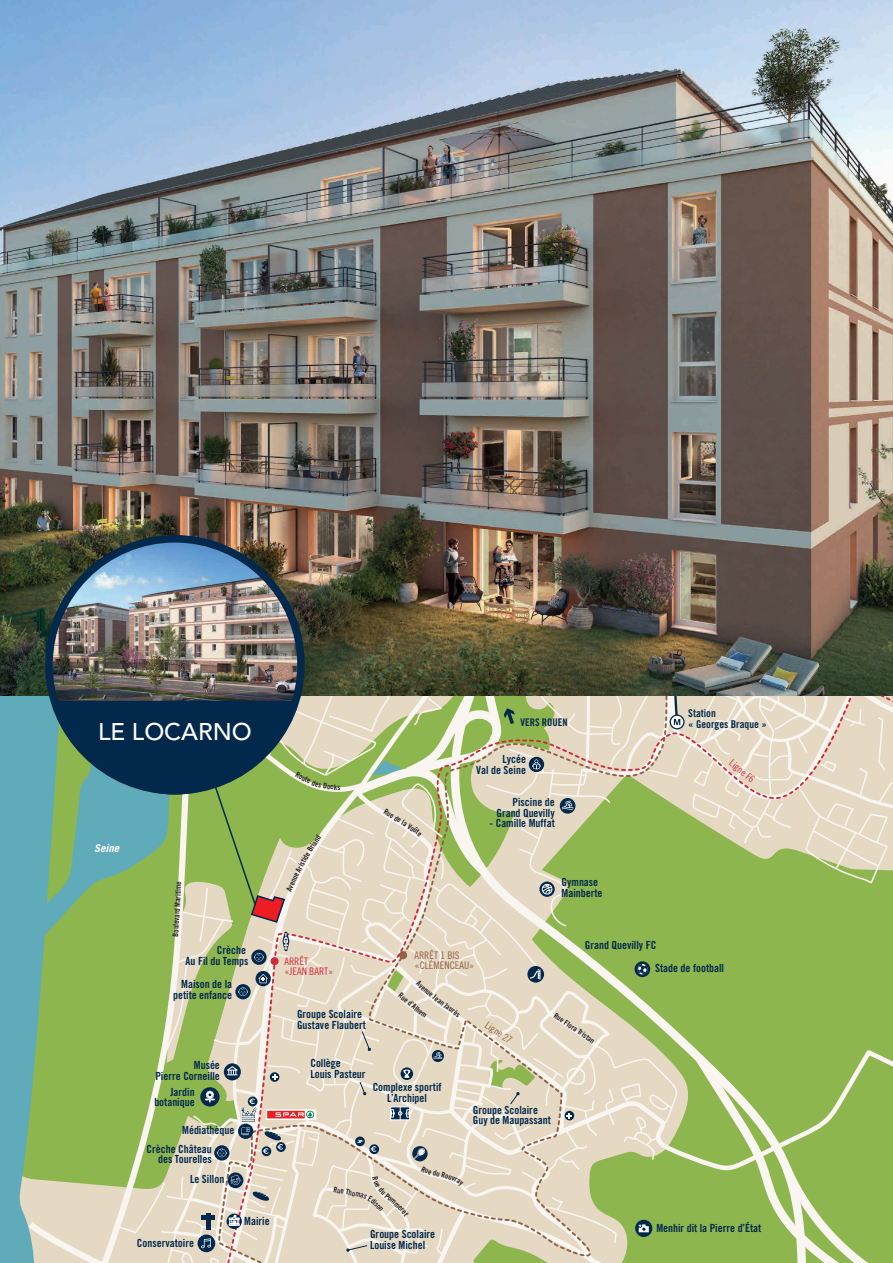
<style>
.page{position:relative;width:893px;height:1263px;background:#fff}
.page>*{position:absolute;margin:0;border:0;box-sizing:border-box;transform-origin:0 0}
.t1{font:500 24px "Avenir LT Std";color:#fff}
.t2{font:11.25px/10.8px "Trade Gothic LT Std Bd Cn 20";color:#02294c;text-align:right}
.t3{font:10.8px/10.8px "Trade Gothic LT Std Bd Cn 20";color:#02294c}
.t4{font:italic 700 10.8px "Trade Gothic LT Std";color:#fff}
.t5{font:10.5px "Trade Gothic LT Std Bd Cn 20";color:#02294c}
.t6{font:10.35px/10.1px "Trade Gothic LT Std Cn 18";color:#906144}
.t7{font:10.35px/10.1px "Trade Gothic LT Std Cn 18";color:#d12b3b}
.t8{font:10.05px "Trade Gothic LT Std Cn 18";color:#d12b3b}
.t9{font:10.05px "Trade Gothic LT Std Cn 18";color:#906144}
.t10{font:7.65px "Trade Gothic LT Std Bd Cn 20";color:#231f20}
</style>
<div class="page">
<img style="left:0;top:0;width:893px;height:696px">
<img style="left:49px;top:539px;width:252px;height:157px">
<div style="left:45px;top:535px;width:260px;height:259px;border:8px solid #02294c;border-radius:50%"></div>
<svg style="left:0;top:696px;width:893px;height:567px;background:#b2c293"></svg>
<h1 class="t1" style="left:98px;top:718px;width:155px">LE LOCARNO</h1>
<p class="t4" style="left:94px;top:842px;width:27px">Seine</p>
<p class="t10" style="left:172px;top:911px;width:31px;rotate:-87deg">d Maritime</p>
<p class="t10" style="left:171px;top:936px;width:26px;rotate:-86deg">Boulevar</p>
<p class="t2" style="left:186px;top:945px;width:64px">Crèche<br>Au Fil du Temps</p>
<p class="t2" style="left:173px;top:979px;width:60px">Maison de la petite enfance</p>
<p class="t2" style="left:155px;top:1059px;width:66px">Musée<br>Pierre Corneille</p>
<p class="t2" style="left:154px;top:1086px;width:42px">Jardin botanique</p>
<p class="t2" style="left:182px;top:1125px;width:54px">Médiathèque</p>
<p class="t2" style="left:147px;top:1143px;width:67px">Crèche Château des Tourelles</p>
<p class="t2" style="left:190px;top:1174px;width:36px">Le Sillon</p>
<p class="t2" style="left:137px;top:1237px;width:59px">Conservatoire</p>
<p class="t2" style="left:244px;top:1216px;width:27px">Mairie</p>
<p class="t7" style="left:284px;top:956px;width:50px">ARRÊT<br>«JEAN BART»</p>
<p class="t2" style="left:297px;top:1008px;width:70px;text-align:left">Groupe Scolaire<br>Gustave Flaubert</p>
<p class="t2" style="left:310px;top:1058px;width:57px;text-align:left">Collège<br>Louis Pasteur</p>
<p class="t10" style="left:390px;top:809px;width:17px;rotate:31deg">ue de</p>
<p class="t5" style="left:520px;top:716px;width:49px">VERS ROUEN</p>
<p class="t2" style="left:476px;top:754px;width:51px">Lycée<br>Val de Seine</p>
<p class="t2" style="left:496px;top:796px;width:60px">Piscine de<br>Grand Quevilly</p>
<p class="t2" style="left:490px;top:818px;width:67px">- Camille Muffat</p>
<p class="t3" style="left:688px;top:708px;width:80px">Station<br>« Georges Braque »</p>
<p class="t8" style="left:735px;top:757px;width:31px;rotate:40deg">Ligne F6</p>
<p class="t6" style="left:414px;top:950px;width:62px">ARRÊT 1 BIS «CLÉMENCEAU»</p>
<p class="t2" style="left:562px;top:876px;width:42px;text-align:left">Gymnase<br>Mainberte</p>
<p class="t2" style="left:585px;top:939px;width:73px">Grand Quevilly FC</p>
<p class="t2" style="left:655px;top:962px;width:70px">Stade de football</p>
<p class="t10" style="left:402px;top:990px;width:19px;rotate:40deg">Rue d’</p>
<p class="t9" style="left:490px;top:1019px;width:32px;rotate:34deg">Ligne 27</p>
<p class="t10" style="left:557px;top:1011px;width:49px;rotate:34deg">Rue Flora Tristan</p>
<p class="t2" style="left:373px;top:1081px;width:70px;text-align:center">Complexe sportif<br>L’Archipel</p>
<p class="t10" style="left:335px;top:1185px;width:24px;rotate:11deg">Rue Tho</p>
<p class="t2" style="left:370px;top:1229px;width:67px;text-align:left">Groupe Scolaire<br>Louise Michel</p>
<p class="t2" style="left:473px;top:1104px;width:80px;text-align:left">Groupe Scolaire<br>Guy de Maupassant</p>
<p class="t2" style="left:656px;top:1222px;width:106px">Menhir dit la Pierre d’État</p>
</div>
